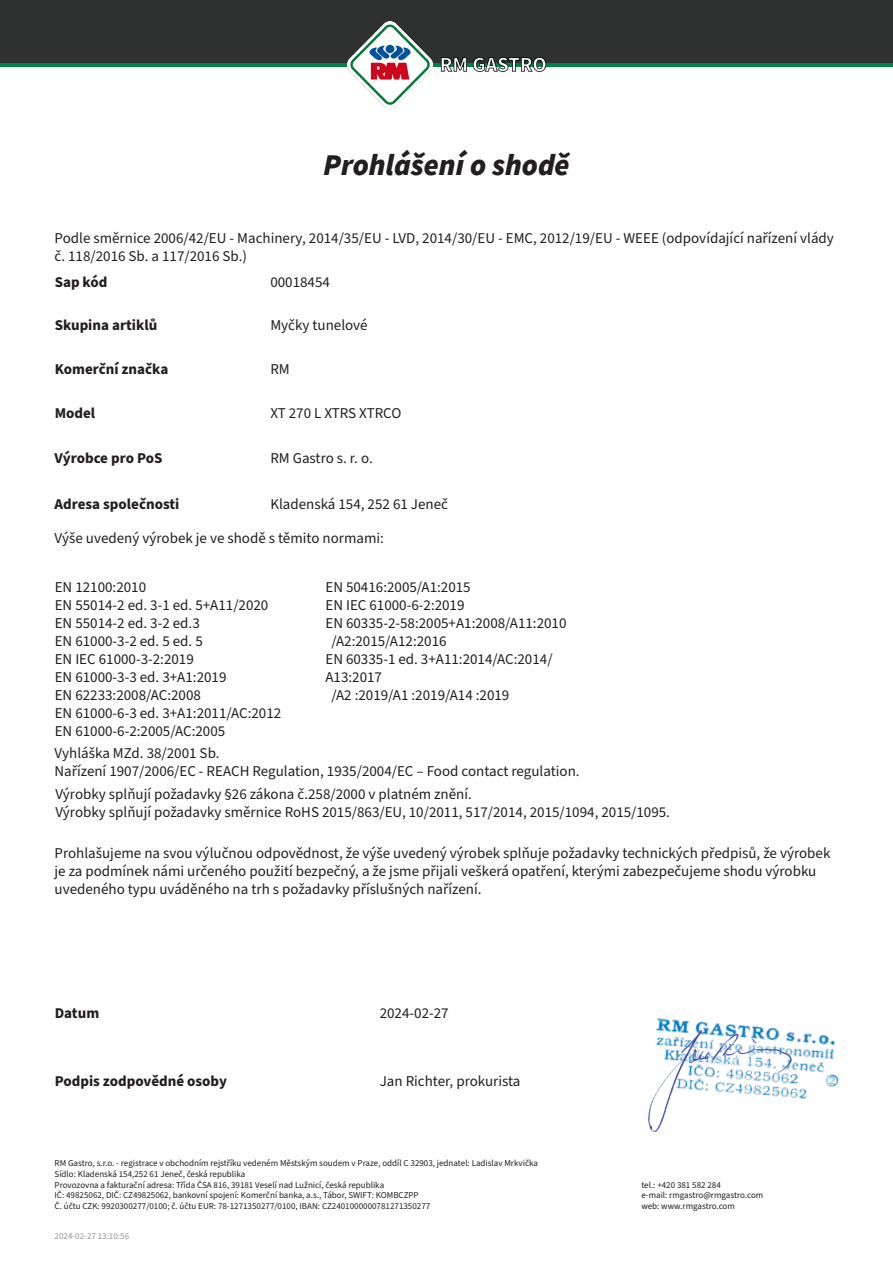
<style>
.page{position:relative;width:893px;height:1263px;background:#fff}
.page>*{position:absolute;margin:0;border:0;box-sizing:border-box;transform-origin:0 0}
.t1{font:italic 900 30px "Source Sans Pro";color:#231f20}
.t2{font:15px/18px "Source Sans Pro";color:#231f20}
.t3{font:700 15px "Source Sans Pro";color:#231f20}
.t4{font:9px/10.8px "Source Sans Pro";color:#231f20}
.t5{font:9px "Source Sans Pro";color:#939598}
</style>
<div class="page">
<svg style="left:0;top:62px;width:893px;height:5px;fill:#048146"></svg>
<div style="left:0;top:0;width:893px;height:62px;background:#2f3131"></div>
<img style="left:348px;top:22px;width:197px;height:85px">
<img style="left:657px;top:1018px;width:182px;height:81px">
<img style="left:648px;top:1026px;width:150px;height:106px">
<p class="t1" style="left:323px;top:144px;width:248px">Prohlášení o shodě</p>
<p class="t2" style="left:55px;top:229px;width:781px">Podle směrnice 2006/42/EU - Machinery, 2014/35/EU - LVD, 2014/30/EU - EMC, 2012/19/EU - WEEE (odpovídající nařízení vlády č. 118/2016 Sb. a 117/2016 Sb.)</p>
<p class="t3" style="left:55px;top:272px;width:54px">Sap kód</p>
<p class="t2" style="left:270px;top:273px;width:61px">00018454</p>
<p class="t2" style="left:270px;top:316px;width:99px">Myčky tunelové</p>
<p class="t2" style="left:270px;top:360px;width:21px">RM</p>
<p class="t2" style="left:270px;top:405px;width:132px">XT 270 L XTRS XTRCO</p>
<p class="t3" style="left:55px;top:314px;width:104px">Skupina artiklů</p>
<p class="t3" style="left:55px;top:359px;width:115px">Komerční značka</p>
<p class="t3" style="left:55px;top:403px;width:42px">Model</p>
<p class="t3" style="left:55px;top:448px;width:109px">Výrobce pro PoS</p>
<p class="t3" style="left:55px;top:493px;width:126px">Adresa společnosti</p>
<p class="t2" style="left:55px;top:530px;width:331px">Výše uvedený výrobek je ve shodě s těmito normami:</p>
<p class="t2" style="left:270px;top:450px;width:104px">RM Gastro s. r. o.</p>
<p class="t2" style="left:270px;top:495px;width:179px">Kladenská 154, 252 61 Jeneč</p>
<p class="t2" style="left:55px;top:578px;width:228px">EN 12100:2010<br>EN 55014-2 ed. 3-1 ed. 5+A11/2020<br>EN 55014-2 ed. 3-2 ed.3<br>EN 61000-3-2 ed. 5 ed. 5<br>EN IEC 61000-3-2:2019<br>EN 61000-3-3 ed. 3+A1:2019<br>EN 62233:2008/AC:2008<br>EN 61000-6-3 ed. 3+A1:2011/AC:2012<br>EN 61000-6-2:2005/AC:2005</p>
<p class="t2" style="left:325px;top:578px;width:147px">EN 50416:2005/A1:2015</p>
<p class="t2" style="left:325px;top:596px;width:141px">EN IEC 61000-6-2:2019</p>
<p class="t2" style="left:325px;top:614px;width:243px">EN 60335-2-58:2005+A1:2008/A11:2010</p>
<p class="t2" style="left:331px;top:632px;width:117px">/A2:2015/A12:2016</p>
<p class="t2" style="left:325px;top:650px;width:229px">EN 60335-1 ed. 3+A11:2014/AC:2014/</p>
<p class="t2" style="left:325px;top:668px;width:58px">A13:2017</p>
<p class="t2" style="left:331px;top:686px;width:179px">/A2 :2019/A1 :2019/A14 :2019</p>
<p class="t2" style="left:55px;top:745px;width:527px">Vyhláška MZd. 38/2001 Sb.<br>Nařízení 1907/2006/EC - REACH Regulation, 1935/2004/EC – Food contact regulation.</p>
<p class="t2" style="left:55px;top:786px;width:616px">Výrobky splňují požadavky §26 zákona č.258/2000 v platném znění.<br>Výrobky splňují požadavky směrnice RoHS 2015/863/EU, 10/2011, 517/2014, 2015/1094, 2015/1095.</p>
<p class="t2" style="left:55px;top:844px;width:777px">Prohlašujeme na svou výlučnou odpovědnost, že výše uvedený výrobek splňuje požadavky technických předpisů, že výrobek je za podmínek námi určeného použití bezpečný, a že jsme přijali veškerá opatření, kterými zabezpečujeme shodu výrobku uvedeného typu uváděného na trh s požadavky příslušných nařízení.</p>
<p class="t3" style="left:55px;top:1003px;width:46px">Datum</p>
<p class="t2" style="left:380px;top:1004px;width:70px">2024-02-27</p>
<p class="t3" style="left:55px;top:1071px;width:174px">Podpis zodpovědné osoby</p>
<p class="t2" style="left:380px;top:1073px;width:142px">Jan Richter, prokurista</p>
<p class="t4" style="left:55px;top:1158px;width:485px">RM Gastro, s.r.o. - registrace v obchodním rejstříku vedeném Městským soudem v Praze, oddíl C 32903, jednatel: Ladislav Mrkvička Sídlo: Kladenská 154,252 61 Jeneč, česká republika<br>Provozovna a fakturační adresa: Třída ČSA 816, 39181 Veselí nad Lužnicí, česká republika<br>IČ: 49825062, DIČ: CZ49825062, bankovní spojení: Komerční banka, a.s., Tábor, SWIFT: KOMBCZPP<br>Č. účtu CZK: 9920300277/0100; č. účtu EUR: 78-1271350277/0100, IBAN: CZ2401000000781271350277</p>
<p class="t5" style="left:55px;top:1230px;width:76px">2024-02-27 13:10:56</p>
<p class="t4" style="left:641px;top:1179px;width:124px">tel.: +420 381 582 284<br>e-mail: rmgastro@rmgastro.com web: www.rmgastro.com</p>
</div>
